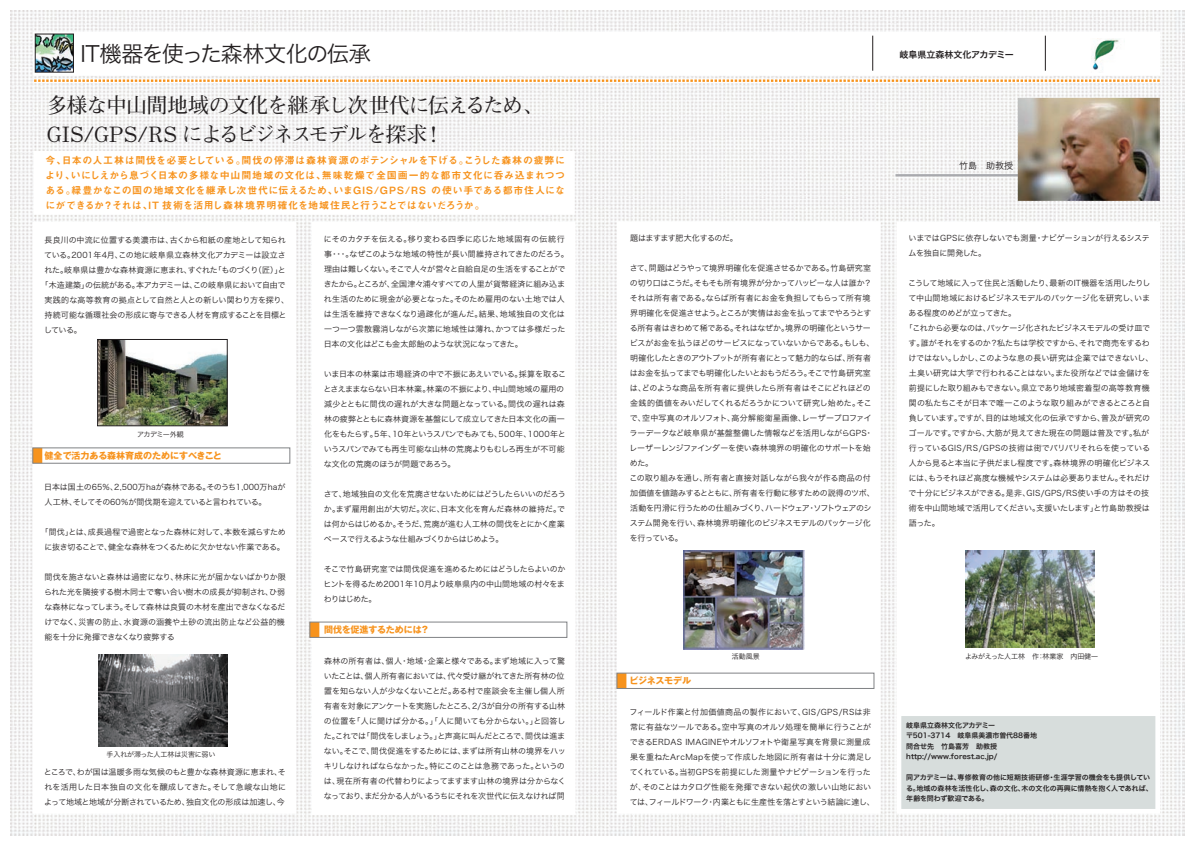
<style>
.page{position:relative;width:1192px;height:845px;background:#fff}
.page>*{position:absolute;margin:0;border:0;box-sizing:border-box;transform-origin:0 0}
.t1{font:22px "Hira Kaku Pro W3";letter-spacing:-.035em;color:#231f20}
.t2{font:700 21px/29px "Futo Min A101 Pro";letter-spacing:-.06em;color:#231f20}
.t3{font:10px/15px "Midashi Go Pro MB31";color:#f7931d;text-align:justify}
.t4{font:700 9px "Gothic MB101 Pro";color:#f7931d}
.t5{font:9px "Hira Kaku Pro W6";color:#231f20}
.t6{font:700 9px "Gothic MB101 Pro";letter-spacing:-.03em;color:#f7931d}
.t7{font:9px "Hira Kaku Pro W3";color:#231f20}
.t8{font:8px/15px "Hira Kaku Pro W3";letter-spacing:-.02em;color:#231f20}
.t9{font:8px "Hira Kaku Pro W3";color:#231f20}
.t10{font:8px "Hira Kaku Pro W3";letter-spacing:.005em;color:#231f20}
.t11{font:8px "Hira Kaku Pro W3";letter-spacing:-.04em;color:#231f20}
.t12{font:8px "Hira Kaku Pro W3";letter-spacing:-.055em;color:#231f20}
.t13{font:8px "Hira Kaku Pro W3";letter-spacing:-.05em;color:#231f20}
.t14{font:7px/10.5px "Hira Kaku Pro W6";color:#231f20}
.t15{font:7px "Hira Kaku Pro W3";letter-spacing:-.025em;color:#231f20}
.t16{font:7px "Hira Kaku Pro W3";letter-spacing:-.08em;color:#231f20}
</style>
<div class="page">
<img style="left:10px;top:10px;width:1174px;height:825px">
<div style="left:33px;top:222px;width:263px;height:591px;background:#fff"></div>
<div style="left:312px;top:222px;width:263px;height:592px;background:#fff"></div>
<div style="left:617px;top:221px;width:263px;height:592px;background:#fff"></div>
<div style="left:896px;top:222px;width:264px;height:591px;background:#fff"></div>
<div style="left:34px;top:151px;width:541px;height:63px;background:#fff"></div>
<div style="left:33px;top:32px;width:1127px;height:44px;background:#fff"></div>
<div style="left:33px;top:447px;width:9px;height:16px;background:#f7931d"></div>
<div style="left:33px;top:447px;width:257px;height:16px;border:1px solid #808285"></div>
<div style="left:310px;top:621px;width:9px;height:16px;background:#f7931d"></div>
<div style="left:310px;top:621px;width:257px;height:16px;border:1px solid #808285"></div>
<div style="left:617px;top:672px;width:9px;height:16px;background:#f7931d"></div>
<div style="left:617px;top:672px;width:257px;height:16px;border:1px solid #808285"></div>
<div style="left:901px;top:715px;width:254px;height:93px;background:#d7dddc"></div>
<hr style="left:34px;top:79px;width:535px;height:4px;background:#fff">
<hr style="left:569px;top:79px;width:591px;height:4px;background:#fff">
<svg style="left:34px;top:79px;width:1125px;height:3px"></svg>
<img style="left:37px;top:36px;width:35px;height:34px">
<svg style="left:1045px;top:35px;width:1px;height:36px"></svg>
<svg style="left:872px;top:35px;width:1px;height:36px"></svg>
<hr style="left:895px;top:174px;width:126px;height:2px;background:#a8a9ad">
<img style="left:99px;top:339px;width:129px;height:86px">
<div style="left:97px;top:339px;width:130px;height:87px;border:1px solid #231f20"></div>
<img style="left:1092px;top:38px;width:27px;height:32px">
<img style="left:98px;top:654px;width:130px;height:92px">
<img style="left:684px;top:550px;width:120px;height:99px">
<img style="left:965px;top:550px;width:130px;height:97px">
<img style="left:1018px;top:98px;width:141px;height:103px">
<div style="left:35px;top:34px;width:39px;height:38px;border:1px solid #231f20"></div>
<h1 class="t1" style="left:80px;top:34px;width:292px">IT機器を使った森林文化の伝承</h1>
<h2 class="t2" style="left:47px;top:88px;width:499px">多様な中山間地域の文化を継承し次世代に伝えるため、<br>GIS/GPS/RS によるビジネスモデルを探求！</h2>
<p class="t3" style="left:45px;top:152px;width:521px">今、日本の人工林は間伐を必要としている。間伐の停滞は森林資源のポテンシャルを下げる。こうした森林の疲弊により、いにしえから息づく日本の多様な中山間地域の文化は、無味乾燥で全国画一的な都市文化に呑み込まれつつある。緑豊かなこの国の地域文化を継承し次世代に伝えるため、いまGIS/GPS/RS の使い手である都市住人になにができるか？それは、IT 技術を活用し森林境界明確化を地域住民と行うことではないだろうか。</p>
<p class="t8" style="left:45px;top:232px;width:243px">長良川の中流に位置する美濃市は、古くから和紙の産地として知られ</p>
<p class="t10" style="left:44px;top:248px;width:243px">ている。2001年4月、この地に岐阜県立森林文化アカデミーは設立さ</p>
<p class="t8" style="left:44px;top:262px;width:243px">れた。岐阜県は豊かな森林資源に恵まれ、すぐれた「ものづくり（匠）」と</p>
<p class="t11" style="left:41px;top:278px;width:246px">「木造建築」の伝統がある。本アカデミーは、この岐阜県において自由で</p>
<p class="t8" style="left:45px;top:292px;width:246px">実践的な高等教育の拠点として自然と人との新しい関わり方を探り、</p>
<p class="t8" style="left:45px;top:307px;width:243px">持続可能な循環社会の形成に寄与できる人材を育成することを目標と</p>
<p class="t8" style="left:44px;top:322px;width:39px">している。</p>
<p class="t8" style="left:324px;top:230px;width:246px">にそのカタチを伝える。移り変わる四季に応じた地域固有の伝統行事・・・。なぜこのような地域の特性が長い間維持されてきたのだろう。理由は難しくない。そこで人々が営々と自給自足の生活をすることができたから。ところが、全国津々浦々すべての人里が貨幣経済に組み込まれ生活のために現金が必要となった。そのため雇用のない土地では人は生活を維持できなくなり過疎化が進んだ。結果、地域独自の文化は一つ一つ雲散霧消しながら次第に地域性は薄れ、かつては多様だった日本の文化はどこも金太郎飴のような状況になってきた。</p>
<p class="t8" style="left:323px;top:365px;width:244px">いま日本の林業は市場経済の中で不振にあえいでいる。採算を取ることさえままならない日本林業。林業の不振により、中山間地域の雇用の減少とともに間伐の遅れが大きな問題となっている。間伐の遅れは森林の疲弊とともに森林資源を基盤にして成立してきた日本文化の画一化をもたらす。5年、10年というスパンでもみても、500年、1000年というスパンでみても再生可能な山林の荒廃よりもむしろ再生が不可能な文化の荒廃のほうが問題であろう。</p>
<p class="t8" style="left:324px;top:485px;width:243px;text-align:justify">さて、地域独自の文化を荒廃させないためにはどうしたらいいのだろうか。まず雇用創出が大切だ。次に、日本文化を育んだ森林の維持だ。では何からはじめるか。そうだ、荒廃が進む人工林の間伐をとにかく産業ベースで行えるような仕組みづくりからはじめよう。</p>
<p class="t8" style="left:324px;top:560px;width:243px;text-align:justify">そこで竹島研究室では間伐促進を進めるためにはどうしたらよいのかヒントを得るため2001年10月より岐阜県内の中山間地域の村々をまわりはじめた。</p>
<p class="t4" style="left:324px;top:622px;width:107px">間伐を促進するためには？</p>
<p class="t8" style="left:324px;top:652px;width:244px">森林の所有者は、個人・地域・企業と様々である。まず地域に入って驚いたことは、個人所有者においては、代々受け継がれてきた所有林の位置を知らない人が少なくないことだ。ある村で座談会を主催し個人所有者を対象にアンケートを実施したところ、2/3が自分の所有する山林の位置を「人に聞けば分かる。」「人に聞いても分からない。」と回答した。これでは「間伐をしましょう。」と声高に叫んだところで、間伐は進まない。そこで、間伐促進をするためには、まずは所有山林の境界をハッキリしなければならなかった。特にこのことは急務であった。というのは、現在所有者の代替わりによってますます山林の境界は分からなくなっており、まだ分かる人がいるうちにそれを次世代に伝えなければ問</p>
<p class="t16" style="left:137px;top:428px;width:48px">アカデミー外観</p>
<p class="t4" style="left:45px;top:448px;width:179px">健全で活力ある森林育成のためにすべきこと</p>
<p class="t8" style="left:44px;top:479px;width:243px">日本は国土の65％、2,500万haが森林である。そのうち1,000万haが人工林、そしてその60％が間伐期を迎えていると言われている。</p>
<p class="t8" style="left:41px;top:524px;width:247px;text-align:center">「間伐」とは、成長過程で過密となった森林に対して、本数を減らすために抜き切ることで、健全な森林をつくるために欠かせない作業である。</p>
<p class="t8" style="left:44px;top:569px;width:243px;text-align:justify">間伐を施さないと森林は過密になり、林床に光が届かないばかりか限られた光を隣接する樹木同士で奪い合い樹木の成長が抑制され、ひ弱な森林になってしまう。そして森林は良質の木材を産出できなくなるだけでなく、災害の防止、水資源の涵養や土砂の流出防止など公益的機能を十分に発揮できなくなり疲弊する</p>
<p class="t15" style="left:106px;top:747px;width:110px">手入れが滞った人工林は災害に弱い</p>
<p class="t8" style="left:44px;top:764px;width:244px;text-align:justify">ところで、わが国は温暖多雨な気候のもと豊かな森林資源に恵まれ、それを活用した日本独自の文化を醸成してきた。そして急峻な山地によって地域と地域が分断されているため、独自文化の形成は加速し、今</p>
<p class="t5" style="left:899px;top:46px;width:116px">岐阜県立森林文化アカデミー</p>
<p class="t12" style="left:630px;top:231px;width:109px">題はますます肥大化するのだ。</p>
<p class="t8" style="left:629px;top:260px;width:247px">さて、問題はどうやって境界明確化を促進させるかである。竹島研究室の切り口はこうだ。そもそも所有境界が分かってハッピーな人は誰か？それは所有者である。ならば所有者にお金を負担してもらって所有境界明確化を促進させよう。ところが実情はお金を払ってまでやろうとする所有者はきわめて稀である。それはなぜか。境界の明確化というサービスがお金を払うほどのサービスになっていないからである。もしも、明確化したときのアウトプットが所有者にとって魅力的ならば、所有者はお金を払ってまでも明確化したいとおもうだろう。そこで竹島研究室は、どのような商品を所有者に提供したら所有者はそこにどれほどの金銭的価値をみいだしてくれるだろうかについて研究し始めた。そこで、空中写真のオルソフォト、高分解能衛星画像、レーザープロファイラーデータなど岐阜県が基盤整備した情報などを活用しながらGPS・レーザーレンジファインダーを使い森林境界の明確化のサポートを始めた。<br>この取り組みを通し、所有者と直接対話しながら我々が作る商品の付加価値を値踏みするとともに、所有者を行動に移すための説得のツボ、活動を円滑に行うための仕組みづくり、ハードウェア・ソフトウェアのシステム開発を行い、森林境界明確化のビジネスモデルのパッケージ化を行っている。</p>
<p class="t7" style="left:959px;top:158px;width:55px">竹島　助教授</p>
<p class="t8" style="left:908px;top:229px;width:243px">いまではGPSに依存しないでも測量・ナビゲーションが行えるシステムを独自に開発した。</p>
<p class="t8" style="left:908px;top:274px;width:244px">こうして地域に入って住民と活動したり、最新のIT機器を活用したりし</p>
<p class="t8" style="left:908px;top:289px;width:243px">て中山間地域におけるビジネスモデルのパッケージ化を研究し、いま</p>
<p class="t13" style="left:908px;top:305px;width:109px">ある程度のめどが立ってきた。</p>
<p class="t8" style="left:905px;top:319px;width:247px">「これから必要なのは、パッケージ化されたビジネスモデルの受け皿で</p>
<p class="t8" style="left:908px;top:334px;width:243px">す。誰がそれをするのか？私たちは学校ですから、それで商売をするわ</p>
<p class="t8" style="left:908px;top:349px;width:246px">けではない。しかし、このような息の長い研究は企業ではできないし、</p>
<p class="t9" style="left:909px;top:365px;width:243px">土臭い研究は大学で行われることはない。また役所などでは金儲けを</p>
<p class="t8" style="left:909px;top:379px;width:242px">前提にした取り組みもできない。県立であり地域密着型の高等教育機</p>
<p class="t8" style="left:909px;top:394px;width:243px">関の私たちこそが日本で唯一このような取り組みができるところと自</p>
<p class="t9" style="left:909px;top:410px;width:243px">負しています。ですが、目的は地域文化の伝承ですから、普及が研究の</p>
<p class="t8" style="left:908px;top:424px;width:242px">ゴールです。ですから、大筋が見えてきた現在の問題は普及です。私が</p>
<p class="t8" style="left:909px;top:439px;width:243px">行っているGIS/RS/GPSの技術は街でバリバリそれらを使っている</p>
<p class="t8" style="left:909px;top:454px;width:243px">人から見ると本当に子供だまし程度です。森林境界の明確化ビジネス</p>
<p class="t8" style="left:908px;top:469px;width:243px">には、もうそれほど高度な機械やシステムは必要ありません。それだけ</p>
<p class="t9" style="left:908px;top:485px;width:242px">で十分にビジネスができる。是非、GIS/GPS/RS使い手の方はその技</p>
<p class="t8" style="left:909px;top:499px;width:242px">術を中山間地域で活用してください。支援いたします」と竹島助教授は</p>
<p class="t8" style="left:909px;top:514px;width:32px">語った。</p>
<p class="t15" style="left:732px;top:649px;width:29px">活動風景</p>
<p class="t15" style="left:965px;top:649px;width:134px">よみがえった人工林　作：林業家　内田健一</p>
<p class="t6" style="left:630px;top:673px;width:63px">ビジネスモデル</p>
<p class="t8" style="left:629px;top:704px;width:247px">フィールド作業と付加価値商品の製作において、GIS/GPS/RSは非常に有益なツールである。空中写真のオルソ処理を簡単に行うことができるERDAS IMAGINEやオルソフォトや衛星写真を背景に測量成果を重ねたArcMapを使って作成した地図に所有者は十分に満足してくれている。当初GPSを前提にした測量やナビゲーションを行ったが、そのことはカタログ性能を発揮できない起伏の激しい山地においては、フィールドワーク・内業ともに生産性を落とすという結論に達し、</p>
<p class="t14" style="left:906px;top:719px;width:133px">岐阜県立森林文化アカデミー〒501-3714　岐阜県美濃市曽代88番地問合せ先　竹島喜芳　助教授http://www.forest.ac.jp/</p>
<p class="t14" style="left:906px;top:771px;width:248px">同アカデミーは、専修教育の他に短期技術研修・生涯学習の機会をも提供している。地域の森林を活性化し、森の文化、木の文化の再興に情熱を抱く人であれば、年齢を問わず歓迎である。</p>
</div>
